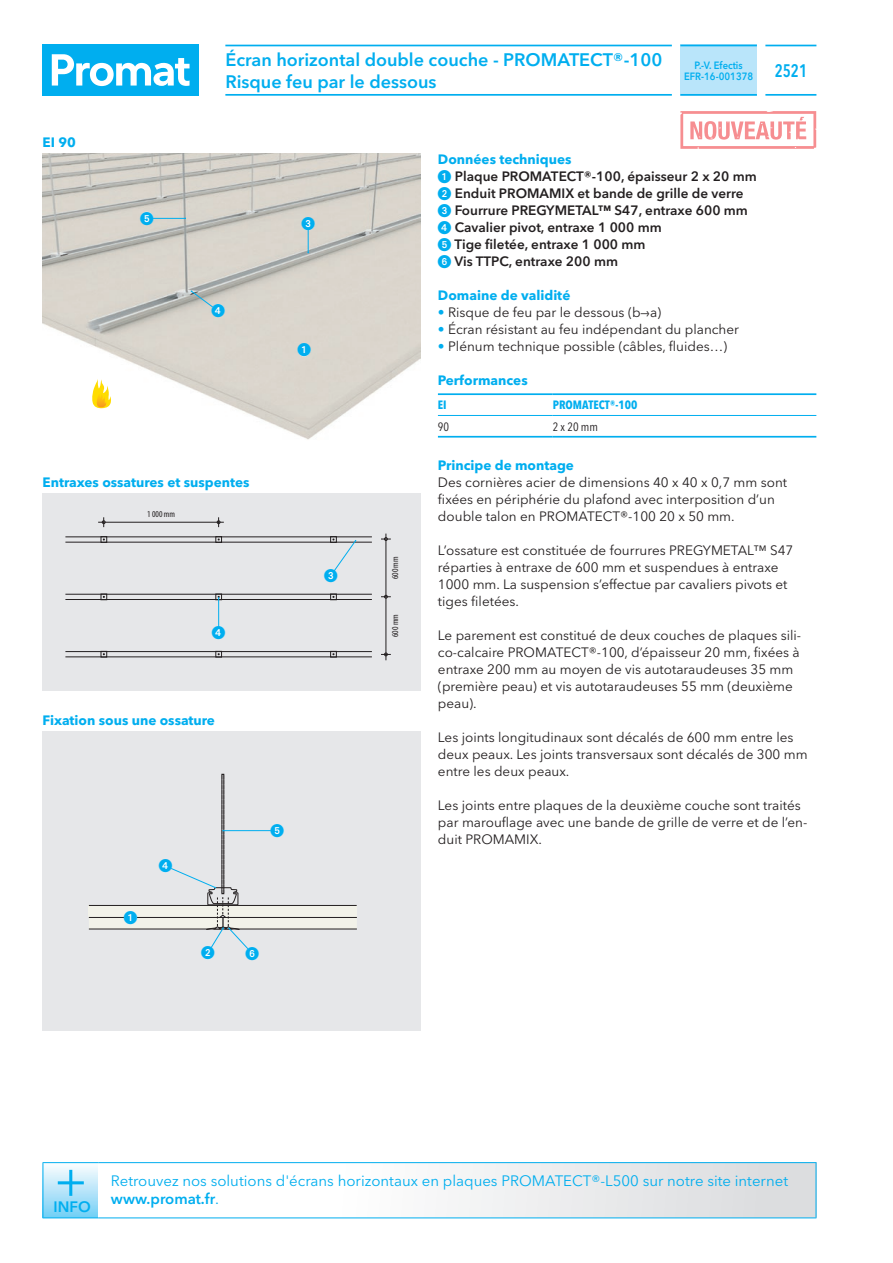
<style>
.page{position:relative;width:893px;height:1263px;background:#fff}
.page>*{position:absolute;margin:0;border:0;box-sizing:border-box;transform-origin:0 0}
.t1{font:condensed 51px "Avenir Next LT Pro";color:#00aeef}
.Header_2_lines_botto{font:600 18px "Avenir Next W1 G";color:#00aeef}
.Numero_PV{font:600 condensed 18px "Avenir Next LT Pro";color:#00aeef;scale:.9 1}
.Text-9_4_Regular_bla{font:15px/18px "Avenir Next W1 G";color:#00aeef}
.t2{font:600 15px "Avenir Next W1 G";color:#00aeef}
.Text-9_4_Regular_bla-2{font:13.5px/17px "Avenir Next W1 G";color:#231f20}
._9_4_demi_black{font:600 13.5px "Avenir Next W1 G";color:#231f20}
.Title-9_4_Bold_cyan{font:700 13.5px "Avenir Next W1 G";color:#00aeef}
.Normal_e{font:13.5px "European Pi One";color:#00aeef}
.Normal_e-2{font:13.5px "European Pi One";color:#00aeef}
.Table_5mm_headline-8{font:700 condensed 12px "Avenir Next LT Pro";color:#00aeef}
.Table_5mm_title-8_3{font:condensed 12px "Avenir Next LT Pro";color:#231f20}
.Numero_PV-2{font:600 10.5px "Avenir Next W1 G";color:#00aeef;scale:.9 1}
.mm{font:condensed 9px "Myriad Pro";color:#231f20}
.s1{font-family:"European Pi One";font-weight:400;color:#00aeef}
.s2{color:#00aeef}
.s3{font-weight:600}
</style>
<div class="page">
<svg style="left:680px;top:111px;width:136px;height:38px"></svg>
<div style="left:680px;top:45px;width:77px;height:51px;background:#b9e5fa"></div>
<hr style="left:553px;top:436px;width:263px;height:2px;background:#00aeef">
<hr style="left:438px;top:393px;width:115px;height:2px;background:#00aeef">
<hr style="left:553px;top:393px;width:263px;height:2px;background:#00aeef">
<hr style="left:438px;top:436px;width:115px;height:2px;background:#00aeef">
<hr style="left:438px;top:415px;width:115px;height:1px;background:#00aeef">
<hr style="left:553px;top:415px;width:263px;height:1px;background:#00aeef">
<img style="left:43px;top:153px;width:378px;height:287px">
<div style="left:302px;top:217px;width:13px;height:13px;background:#fff;border-radius:50%"></div>
<svg style="left:307px;top:229px;width:2px;height:24px"></svg>
<svg style="left:191px;top:290px;width:28px;height:22px"></svg>
<div style="left:141px;top:212px;width:12px;height:13px;background:#fff;border-radius:50%"></div>
<hr style="left:152px;top:218px;width:33px;height:1px;background:#00aeef">
<svg style="left:91px;top:379px;width:21px;height:29px"></svg>
<div style="left:212px;top:304px;width:13px;height:13px;background:#fff;border-radius:50%"></div>
<div style="left:43px;top:493px;width:378px;height:198px;background:#e6e7e9"></div>
<hr style="left:65px;top:542px;width:307px;height:1px;background:#231f20">
<hr style="left:65px;top:537px;width:307px;height:1px;background:#231f20">
<hr style="left:65px;top:599px;width:307px;height:1px;background:#231f20">
<hr style="left:65px;top:594px;width:307px;height:1px;background:#231f20">
<hr style="left:65px;top:657px;width:307px;height:1px;background:#231f20">
<hr style="left:65px;top:651px;width:307px;height:1px;background:#231f20">
<div style="left:216px;top:536px;width:6px;height:7px;border:1px solid #231f20"></div>
<svg style="left:216px;top:652px;width:6px;height:5px"></svg>
<div style="left:101px;top:536px;width:6px;height:7px;border:1px solid #231f20"></div>
<svg style="left:101px;top:594px;width:6px;height:5px"></svg>
<svg style="left:101px;top:652px;width:6px;height:5px"></svg>
<div style="left:330px;top:536px;width:7px;height:7px;border:1px solid #231f20"></div>
<div style="left:330px;top:594px;width:7px;height:6px;border:1px solid #231f20"></div>
<div style="left:330px;top:651px;width:7px;height:6px;border:1px solid #231f20"></div>
<div style="left:43px;top:731px;width:378px;height:300px;background:#e6e7e9"></div>
<hr style="left:386px;top:534px;width:1px;height:126px;background:#231f20">
<svg style="left:381px;top:537px;width:10px;height:4px"></svg>
<svg style="left:381px;top:595px;width:10px;height:3px"></svg>
<svg style="left:381px;top:653px;width:10px;height:3px"></svg>
<hr style="left:98px;top:522px;width:126px;height:1px;background:#231f20">
<svg style="left:217px;top:517px;width:3px;height:10px"></svg>
<svg style="left:102px;top:517px;width:3px;height:10px"></svg>
<div style="left:212px;top:626px;width:13px;height:13px;background:#fff;border-radius:50%"></div>
<div style="left:325px;top:569px;width:12px;height:13px;background:#fff;border-radius:50%"></div>
<svg style="left:216px;top:594px;width:6px;height:33px"></svg>
<svg style="left:332px;top:538px;width:24px;height:34px"></svg>
<svg style="left:88px;top:774px;width:269px;height:177px"></svg>
<div style="left:246px;top:947px;width:13px;height:13px;background:#fff;border-radius:50%"></div>
<div style="left:201px;top:947px;width:13px;height:12px;background:#fff;border-radius:50%"></div>
<div style="left:43px;top:45px;width:156px;height:51px;background:#00aeef"></div>
<svg style="left:52px;top:54px;width:138px;height:32px"></svg>
<hr style="left:765px;top:94px;width:51px;height:2px;background:#00aeef">
<hr style="left:680px;top:94px;width:77px;height:2px;background:#00aeef">
<hr style="left:765px;top:45px;width:51px;height:1px;background:#00aeef">
<hr style="left:680px;top:45px;width:77px;height:1px;background:#00aeef">
<hr style="left:225px;top:94px;width:447px;height:2px;background:#00aeef">
<hr style="left:225px;top:45px;width:447px;height:1px;background:#00aeef">
<div style="left:43px;top:1162px;width:55px;height:56px;background:linear-gradient(to bottom,#fffefe,#75cff6)"></div>
<div style="left:98px;top:1162px;width:718px;height:56px;background:linear-gradient(to right,#fff,#dcdee0)"></div>
<hr style="left:43px;top:1162px;width:55px;height:1px;background:#00aeef">
<hr style="left:43px;top:1163px;width:1px;height:54px;background:#00aeef">
<hr style="left:816px;top:1163px;width:1px;height:54px;background:#00aeef">
<hr style="left:43px;top:1217px;width:55px;height:1px;background:#00aeef">
<hr style="left:98px;top:1217px;width:718px;height:1px;background:#00aeef">
<hr style="left:98px;top:1162px;width:718px;height:1px;background:#00aeef">
<svg style="left:297px;top:343px;width:14px;height:14px"></svg>
<p class="Title-9_4_Bold_cyan" style="left:43px;top:134px;width:35px">EI 90</p>
<p class="Normal_e" style="left:140px;top:211px;width:15px">5</p>
<p class="Header_2_lines_botto" style="left:225px;top:49px;width:438px">Écran horizontal double couche - PROMATECT®-100</p>
<p class="Header_2_lines_botto" style="left:225px;top:70px;width:213px">Risque feu par le dessous</p>
<p class="Numero_PV-2" style="left:695px;top:58px;width:55px">P.-V. Efectis</p>
<p class="Numero_PV-2" style="left:684px;top:70px;width:78px">EFR-16-001378</p>
<p class="Numero_PV" style="left:775px;top:60px;width:38px">2521</p>
<p class="Normal_e" style="left:211px;top:303px;width:15px">4</p>
<p class="Normal_e" style="left:301px;top:216px;width:15px">3</p>
<p class="Title-9_4_Bold_cyan" style="left:438px;top:151px;width:135px">Données techniques</p>
<p class="_9_4_demi_black" style="left:438px;top:168px;width:320px"><span class="s1">1</span> Plaque PROMATECT®-100, épaisseur 2 x 20 mm</p>
<p class="_9_4_demi_black" style="left:438px;top:185px;width:307px"><span class="s1">2</span> Enduit PROMAMIX et bande de grille de verre</p>
<p class="_9_4_demi_black" style="left:438px;top:202px;width:311px"><span class="s1">3</span> Fourrure PREGYMETAL™ S47, entraxe 600 mm</p>
<p class="_9_4_demi_black" style="left:438px;top:219px;width:225px"><span class="s1">4</span> Cavalier pivot, entraxe 1 000 mm</p>
<p class="_9_4_demi_black" style="left:438px;top:236px;width:209px"><span class="s1">5</span> Tige filetée, entraxe 1 000 mm</p>
<p class="_9_4_demi_black" style="left:438px;top:253px;width:182px"><span class="s1">6</span> Vis TTPC, entraxe 200 mm</p>
<p class="Title-9_4_Bold_cyan" style="left:438px;top:287px;width:134px">Domaine de validité</p>
<p class="Text-9_4_Regular_bla-2" style="left:438px;top:304px;width:225px"><span class="s2">•</span> Risque de feu par le dessous (b—›a)</p>
<p class="Text-9_4_Regular_bla-2" style="left:438px;top:321px;width:303px"><span class="s2">•</span> Écran résistant au feu indépendant du plancher</p>
<p class="Text-9_4_Regular_bla-2" style="left:438px;top:338px;width:291px"><span class="s2">•</span> Plénum technique possible (câbles, fluides…)</p>
<p class="Title-9_4_Bold_cyan" style="left:438px;top:372px;width:91px">Performances</p>
<p class="Table_5mm_headline-8" style="left:438px;top:398px;width:10px">EI</p>
<p class="Table_5mm_headline-8" style="left:553px;top:398px;width:86px">PROMATECT®-100</p>
<p class="Table_5mm_title-8_3" style="left:438px;top:419px;width:13px">90</p>
<p class="Table_5mm_title-8_3" style="left:553px;top:419px;width:47px">2 x 20 mm</p>
<p class="Title-9_4_Bold_cyan" style="left:43px;top:474px;width:208px">Entraxes ossatures et suspentes</p>
<p class="mm" style="left:147px;top:509px;width:29px">1 000 mm</p>
<p class="Normal_e-2" style="left:212px;top:625px;width:15px">4</p>
<p class="Title-9_4_Bold_cyan" style="left:43px;top:712px;width:174px">Fixation sous une ossature</p>
<p class="Normal_e" style="left:124px;top:910px;width:15px">1</p>
<p class="Normal_e" style="left:159px;top:858px;width:15px">4</p>
<p class="Normal_e" style="left:270px;top:823px;width:15px">5</p>
<p class="Normal_e" style="left:201px;top:945px;width:15px">2</p>
<p class="Normal_e" style="left:245px;top:946px;width:15px">6</p>
<p class="Normal_e-2" style="left:324px;top:568px;width:15px">3</p>
<p class="mm" style="left:390px;top:579px;width:24px;rotate:-90deg">600 mm</p>
<p class="mm" style="left:390px;top:637px;width:24px;rotate:-90deg">600 mm</p>
<p class="Title-9_4_Bold_cyan" style="left:438px;top:457px;width:138px">Principe de montage</p>
<p class="Text-9_4_Regular_bla-2" style="left:438px;top:474px;width:351px">Des cornières acier de dimensions 40 x 40 x 0,7 mm sont fixées en périphérie du plafond avec interposition d’un double talon en PROMATECT®-100 20 x 50 mm.</p>
<p class="Text-9_4_Regular_bla-2" style="left:438px;top:542px;width:357px">L’ossature est constituée de fourrures PREGYMETAL™ S47 réparties à entraxe de 600 mm et suspendues à entraxe 1000 mm. La suspension s’effectue par cavaliers pivots et tiges filetées.</p>
<p class="Text-9_4_Regular_bla-2" style="left:438px;top:627px;width:365px">Le parement est constitué de deux couches de plaques sili&shy;co-calcaire PROMATECT®-100, d’épaisseur 20 mm, fixées à entraxe 200 mm au moyen de vis autotaraudeuses 35 mm (première peau) et vis autotaraudeuses 55 mm (deuxième peau).</p>
<p class="Text-9_4_Regular_bla-2" style="left:438px;top:729px;width:371px">Les joints longitudinaux sont décalés de 600 mm entre les deux peaux. Les joints transversaux sont décalés de 300 mm entre les deux peaux.</p>
<p class="Text-9_4_Regular_bla-2" style="left:438px;top:797px;width:371px">Les joints entre plaques de la deuxième couche sont traités par marouflage avec une bande de grille de verre et de l’en&shy;duit PROMAMIX.</p>
<p class="t1" style="left:54px;top:1150px;width:35px">+</p>
<p class="Text-9_4_Regular_bla" style="left:111px;top:1172px;width:679px">Retrouvez nos solutions d'écrans horizontaux en plaques PROMATECT®-L500 sur notre site internet <span class="s3">www.promat.fr</span>.</p>
<p class="t2" style="left:54px;top:1197px;width:39px">INFO</p>
</div>
